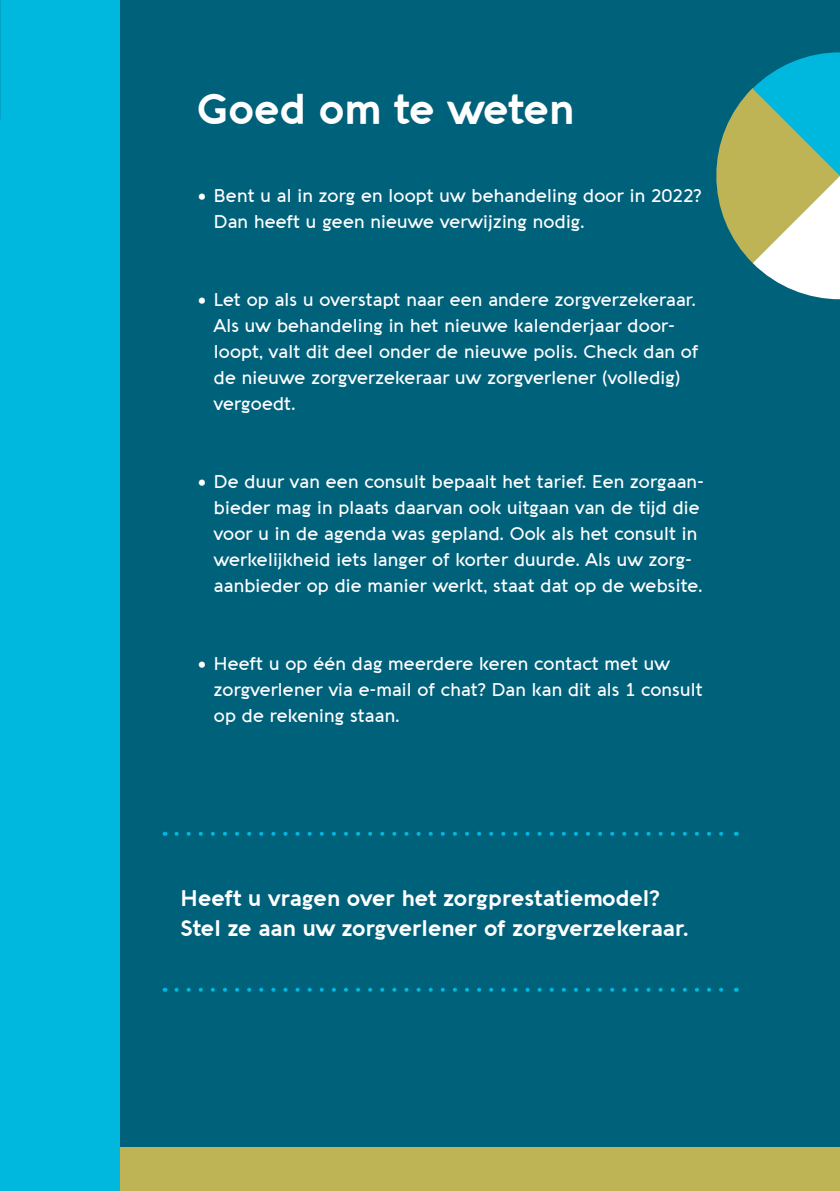
<style>
.page{position:relative;width:840px;height:1191px;background:#fff}
.page>*{position:absolute;margin:0;border:0;box-sizing:border-box;transform-origin:0 0}
.t1{font:700 42px "Aquawax";color:#fff}
.t2{font:700 22px "Aquawax";color:#fff}
.t3{font:500 18px/26px "Aquawax";letter-spacing:.01em;color:#fff}
</style>
<div class="page">
<hr style="left:839px;top:170px;width:1px;height:828px;background:#00b8de">
<div style="left:102px;top:0;width:737px;height:1191px;background:#00617b"></div>
<div style="left:66px;top:1147px;width:773px;height:44px;background:#bfb455"></div>
<svg style="left:176px;top:831px;width:547px;height:4px"></svg>
<svg style="left:176px;top:987px;width:547px;height:4px"></svg>
<hr style="left:839px;top:0;width:1px;height:176px;background:#bfb455">
<svg style="left:716px;top:40px;width:124px;height:271px"></svg>
<div style="left:0;top:0;width:119px;height:1191px;background:#00b8de"></div>
<p class="t1" style="left:197px;top:85px;width:378px">Goed om te weten</p>
<p class="t3" style="left:214px;top:183px;width:489px;text-indent:-17px">• Bent u al in zorg en loopt uw behandeling door in 2022?<br>Dan heeft u geen nieuwe verwijzing nodig.</p>
<p class="t3" style="left:214px;top:287px;width:485px;text-indent:-17px">• Let op als u overstapt naar een andere zorgverzekeraar.<br>Als uw behandeling in het nieuwe kalenderjaar door&shy;loopt, valt dit deel onder de nieuwe polis. Check dan of de nieuwe zorgverzekeraar uw zorgverlener (volledig) vergoedt.</p>
<p class="t3" style="left:214px;top:469px;width:491px;text-indent:-17px">• De duur van een consult bepaalt het tarief. Een zorgaan&shy;bieder mag in plaats daarvan ook uitgaan van de tijd die voor u in de agenda was gepland. Ook als het consult in werkelijkheid iets langer of korter duurde. Als uw zorg&shy;aanbieder op die manier werkt, staat dat op de website.</p>
<p class="t3" style="left:214px;top:651px;width:490px;text-indent:-17px">• Heeft u op één dag meerdere keren contact met uw zorgverlener via e-mail of chat? Dan kan dit als 1 consult op de rekening staan.</p>
<p class="t2" style="left:180px;top:885px;width:479px">Heeft u vragen over het zorgprestatiemodel?</p>
<p class="t2" style="left:180px;top:915px;width:509px">Stel ze aan uw zorgverlener of zorgverzekeraar.</p>
</div>
